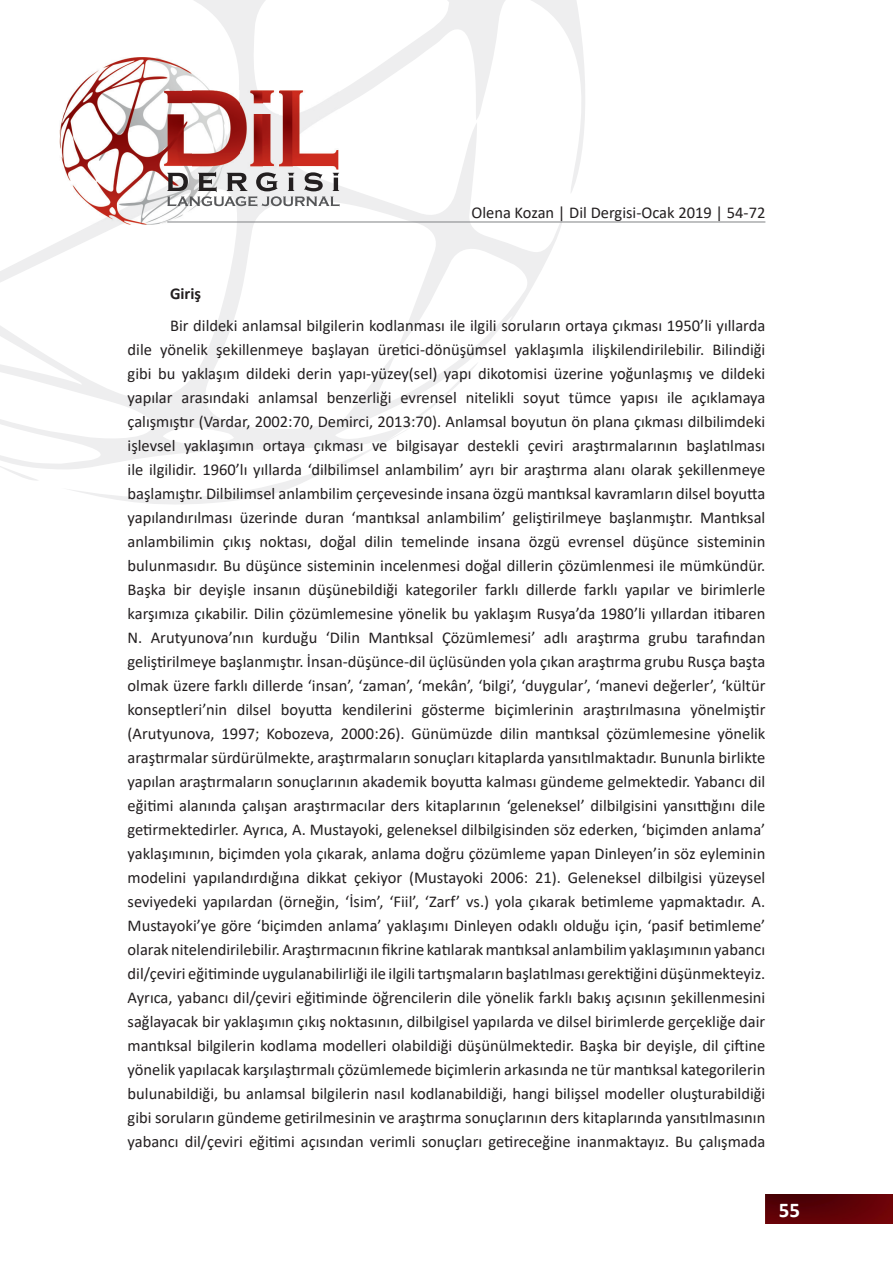
<style>
.page{position:relative;width:893px;height:1263px;background:#fff}
.page>*{position:absolute;margin:0;border:0;box-sizing:border-box;transform-origin:0 0}
.t1{font:700 21px "Calibri";color:#fff}
.t2{font:16.5px/24px "Calibri";color:#231f20;text-align:justify}
.t3{font:700 16.5px "Calibri";color:#231f20}
</style>
<div class="page">
<svg style="left:0;top:0;width:585px;height:504px"></svg>
<img style="left:192px;top:58px;width:35px;height:167px">
<img style="left:192px;top:91px;width:146px;height:79px">
<img style="left:279px;top:91px;width:13px;height:75px">
<img style="left:250px;top:114px;width:12px;height:52px">
<svg style="left:250px;top:91px;width:12px;height:13px"></svg>
<img style="left:192px;top:91px;width:47px;height:75px">
<img style="left:60px;top:57px;width:132px;height:168px">
<svg style="left:167px;top:172px;width:173px;height:34px;background:#b3b2b3"></svg>
<hr style="left:167px;top:222px;width:598px;height:1px;background:#808285">
<img style="left:765px;top:1194px;width:128px;height:30px">
<p class="t2" style="left:471px;top:200px;width:295px">Olena Kozan | Dil Dergisi-Ocak 2019 | 54-72</p>
<p class="t3" style="left:170px;top:281px;width:33px">Giriş</p>
<p class="t2" style="left:128px;top:313px;width:639px;text-indent:43px">Bir dildeki anlamsal bilgilerin kodlanması ile ilgili soruların ortaya çıkması 1950’li yıllarda dile yönelik şekillenmeye başlayan üretici-dönüşümsel yaklaşımla ilişkilendirilebilir. Bilindiği gibi bu yaklaşım dildeki derin yapı-yüzey(sel) yapı dikotomisi üzerine yoğunlaşmış ve dildeki yapılar arasındaki anlamsal benzerliği evrensel nitelikli soyut tümce yapısı ile açıklamaya çalışmıştır (Vardar, 2002:70, Demirci, 2013:70). Anlamsal boyutun ön plana çıkması dilbilimdeki işlevsel yaklaşımın ortaya çıkması ve bilgisayar destekli çeviri araştırmalarının başlatılması ile ilgilidir. 1960’lı yıllarda ‘dilbilimsel anlambilim’ ayrı bir araştırma alanı olarak şekillenmeye başlamıştır. Dilbilimsel anlambilim çerçevesinde insana özgü mantıksal kavramların dilsel boyutta yapılandırılması üzerinde duran ‘mantıksal anlambilim’ geliştirilmeye başlanmıştır. Mantıksal anlambilimin çıkış noktası, doğal dilin temelinde insana özgü evrensel düşünce sisteminin bulunmasıdır. Bu düşünce sisteminin incelenmesi doğal dillerin çözümlenmesi ile mümkündür.<br>Başka bir deyişle insanın düşünebildiği kategoriler farklı dillerde farklı yapılar ve birimlerle karşımıza çıkabilir. Dilin çözümlemesine yönelik bu yaklaşım Rusya’da 1980’li yıllardan itibaren N. Arutyunova’nın kurduğu ‘Dilin Mantıksal Çözümlemesi’ adlı araştırma grubu tarafından geliştirilmeye başlanmıştır. İnsan-düşünce-dil üçlüsünden yola çıkan araştırma grubu Rusça başta olmak üzere farklı dillerde ‘insan’, ‘zaman’, ‘mekân’, ‘bilgi’, ‘duygular’, ‘manevi değerler’, ‘kültür konseptleri’nin dilsel boyutta kendilerini gösterme biçimlerinin araştırılmasına yönelmiştir (Arutyunova, 1997; Kobozeva, 2000:26). Günümüzde dilin mantıksal çözümlemesine yönelik araştırmalar sürdürülmekte, araştırmaların sonuçları kitaplarda yansıtılmaktadır. Bununla birlikte yapılan araştırmaların sonuçlarının akademik boyutta kalması gündeme gelmektedir. Yabancı dil eğitimi alanında çalışan araştırmacılar ders kitaplarının ‘geleneksel’ dilbilgisini yansıttığını dile getirmektedirler. Ayrıca, A. Mustayoki, geleneksel dilbilgisinden söz ederken, ‘biçimden anlama’ yaklaşımının, biçimden yola çıkarak, anlama doğru çözümleme yapan Dinleyen’in söz eyleminin modelini yapılandırdığına dikkat çekiyor (Mustayoki 2006: 21). Geleneksel dilbilgisi yüzeysel seviyedeki yapılardan (örneğin, ‘İsim’, ‘Fiil’, ‘Zarf’ vs.) yola çıkarak betimleme yapmaktadır. A.<br>Mustayoki’ye göre ‘biçimden anlama’ yaklaşımı Dinleyen odaklı olduğu için, ‘pasif betimleme’ olarak nitelendirilebilir. Araştırmacının fikrine katılarak mantıksal anlambilim yaklaşımının yabancı dil/çeviri eğitiminde uygulanabilirliği ile ilgili tartışmaların başlatılması gerektiğini düşünmekteyiz.<br>Ayrıca, yabancı dil/çeviri eğitiminde öğrencilerin dile yönelik farklı bakış açısının şekillenmesini sağlayacak bir yaklaşımın çıkış noktasının, dilbilgisel yapılarda ve dilsel birimlerde gerçekliğe dair mantıksal bilgilerin kodlama modelleri olabildiği düşünülmektedir. Başka bir deyişle, dil çiftine yönelik yapılacak karşılaştırmalı çözümlemede biçimlerin arkasında ne tür mantıksal kategorilerin bulunabildiği, bu anlamsal bilgilerin nasıl kodlanabildiği, hangi bilişsel modeller oluşturabildiği gibi soruların gündeme getirilmesinin ve araştırma sonuçlarının ders kitaplarında yansıtılmasının yabancı dil/çeviri eğitimi açısından verimli sonuçları getireceğine inanmaktayız. Bu çalışmada</p>
<p class="t1" style="left:779px;top:1195px;width:23px">55</p>
</div>
